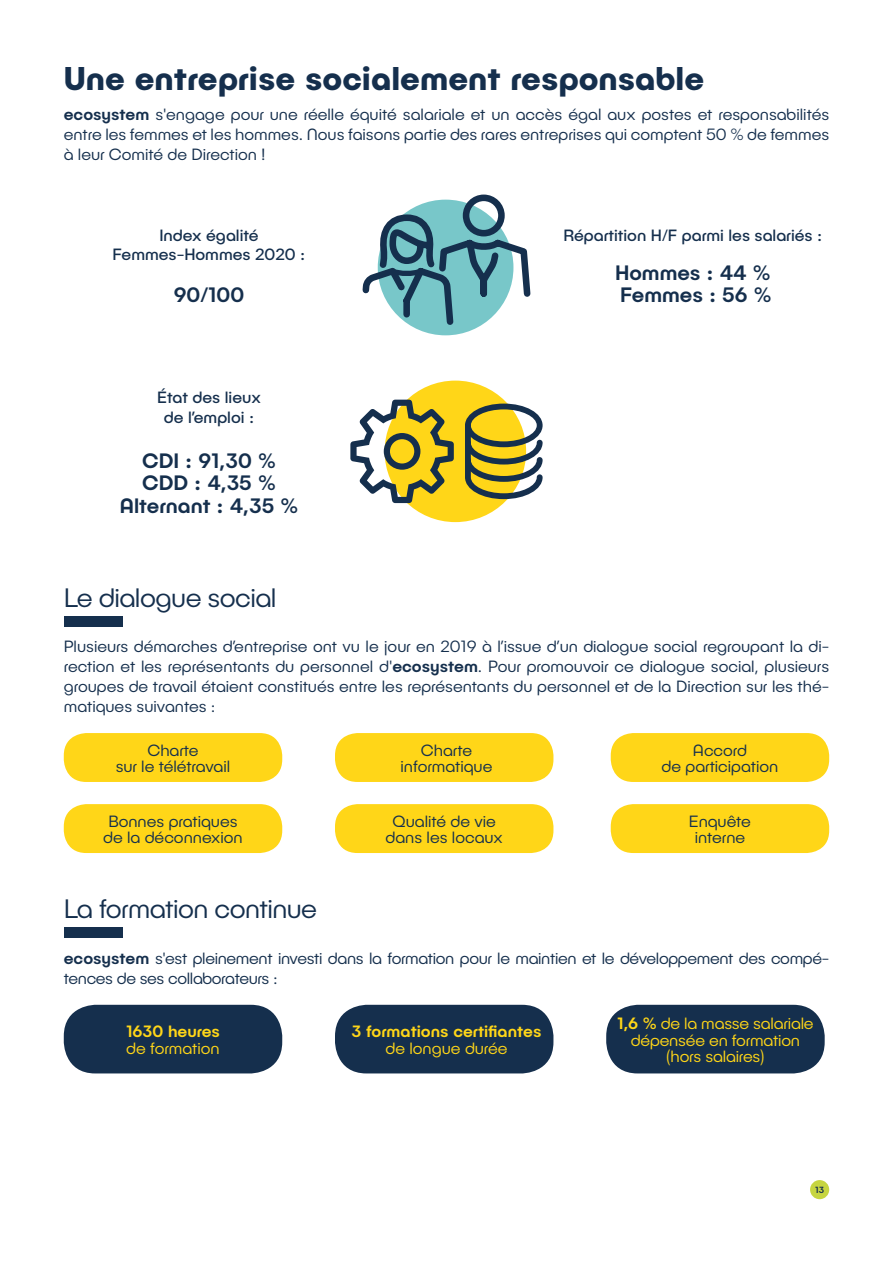
<style>
.page{position:relative;width:893px;height:1263px;background:#fff}
.page>*{position:absolute;margin:0;border:0;box-sizing:border-box;transform-origin:0 0}
.t1{font:700 33px "Publica Play";color:#152f4d}
.t2{font:300 27px "Publica Play";letter-spacing:-.02em;color:#152f4d}
.t3{font:500 21px/22.5px "Publica Play";color:#152f4d;text-align:center}
.t4{font:300 16.5px/16.5px "Publica Play";color:#152f4d;text-align:center}
.t5{font:300 16.5px/19.8px "Publica Play";letter-spacing:-.02em;color:#152f4d}
.t6{font:16.5px/19.5px "Publica Play";color:#152f4d;text-align:center}
.t7{font:300 16.5px/16.5px "Publica Play";letter-spacing:-.01em;color:#ffd618;text-align:center}
.t8{font:500 16.5px "Publica Play";color:#ffd618}
.t9{font:500 9px "Publica Play";color:#152f4d}
.s1{font-weight:500}
</style>
<div class="page">
<div style="left:64px;top:1005px;width:218px;height:68px;background:#152f4d;border-radius:32px"></div>
<div style="left:335px;top:1005px;width:218px;height:68px;background:#152f4d;border-radius:32px"></div>
<div style="left:606px;top:1005px;width:219px;height:68px;background:#152f4d;border-radius:32px"></div>
<div style="left:64px;top:733px;width:218px;height:49px;background:#ffd618;border-radius:23px"></div>
<div style="left:64px;top:804px;width:218px;height:49px;background:#ffd618;border-radius:23px"></div>
<div style="left:335px;top:733px;width:218px;height:49px;background:#ffd618;border-radius:23px"></div>
<div style="left:335px;top:804px;width:218px;height:49px;background:#ffd618;border-radius:23px"></div>
<div style="left:611px;top:733px;width:218px;height:49px;background:#ffd618;border-radius:23px"></div>
<div style="left:611px;top:804px;width:218px;height:49px;background:#ffd618;border-radius:23px"></div>
<div style="left:64px;top:927px;width:58px;height:11px;background:#152f4d"></div>
<div style="left:64px;top:616px;width:58px;height:10px;background:#152f4d"></div>
<div style="left:385px;top:381px;width:141px;height:141px;background:#ffd618;border-radius:50%"></div>
<svg style="left:465px;top:404px;width:78px;height:95px"></svg>
<svg style="left:350px;top:400px;width:104px;height:103px"></svg>
<svg style="left:362px;top:194px;width:169px;height:135px"></svg>
<div style="left:810px;top:1180px;width:19px;height:19px;background:#c6d540;border-radius:50%"></div>
<h1 class="t1" style="left:64px;top:57px;width:642px">Une entreprise socialement responsable</h1>
<p class="t4" style="left:64px;top:104px;width:767px;line-height:19.8px;text-align:justify"><span class="s1">ecosystem</span> s'engage pour une réelle équité salariale et un accès égal aux postes et responsabilités entre les femmes et les hommes. Nous faisons partie des rares entreprises qui comptent 50 % de femmes à leur Comité de Direction !</p>
<p class="t6" style="left:113px;top:225px;width:194px">Index égalité<br>Femmes-Hommes 2020 :</p>
<p class="t3" style="left:174px;top:283px;width:72px">90/100</p>
<p class="t6" style="left:157px;top:387px;width:105px">État des lieux de l’emploi :</p>
<p class="t3" style="left:120px;top:448px;width:180px">CDI : 91,30 %<br>CDD : 4,35 %<br>Alternant : 4,35 %</p>
<h2 class="t2" style="left:64px;top:581px;width:214px">Le dialogue social</h2>
<p class="t6" style="left:563px;top:225px;width:260px">Répartition H/F parmi les salariés :</p>
<p class="t3" style="left:615px;top:261px;width:158px;text-align:left">Hommes : 44 %<br>Femmes : 56 %</p>
<p class="t4" style="left:64px;top:636px;width:767px;line-height:19.8px;text-align:justify">Plusieurs démarches d’entreprise ont vu le jour en 2019 à l’issue d’un dialogue social regroupant la di&shy;rection et les représentants du personnel d'<span class="s1">ecosystem</span>. Pour promouvoir ce dialogue social, plusieurs groupes de travail étaient constitués entre les représentants du personnel et de la Direction sur les thé&shy;matiques suivantes :</p>
<p class="t4" style="left:116px;top:741px;width:116px">Charte<br>sur le télétravail</p>
<p class="t4" style="left:662px;top:741px;width:118px">Accord<br>de participation</p>
<p class="t4" style="left:401px;top:741px;width:93px">Charte informatique</p>
<p class="t4" style="left:103px;top:812px;width:141px">Bonnes pratiques de la déconnexion</p>
<p class="t4" style="left:386px;top:812px;width:119px">Qualité de vie dans les locaux</p>
<p class="t4" style="left:689px;top:812px;width:63px">Enquête interne</p>
<h2 class="t2" style="left:64px;top:892px;width:255px">La formation continue</h2>
<p class="t5" style="left:64px;top:948px;width:767px"><span class="s1">ecosystem</span> s'est pleinement investi dans la formation pour le maintien et le développement des compé&shy;tences de ses collaborateurs :</p>
<p class="t8" style="left:126px;top:1021px;width:95px">1630 heures</p>
<p class="t7" style="left:126px;top:1040px;width:95px">de formation</p>
<p class="t8" style="left:352px;top:1021px;width:191px">3 formations certifiantes</p>
<p class="t7" style="left:386px;top:1040px;width:123px">de longue durée</p>
<p class="t7" style="left:617px;top:1015px;width:198px"><span class="s1">1,6 %</span> de la masse salariale dépensée en formation (hors salaires)</p>
<p class="t9" style="left:815px;top:1184px;width:10px">13</p>
</div>
